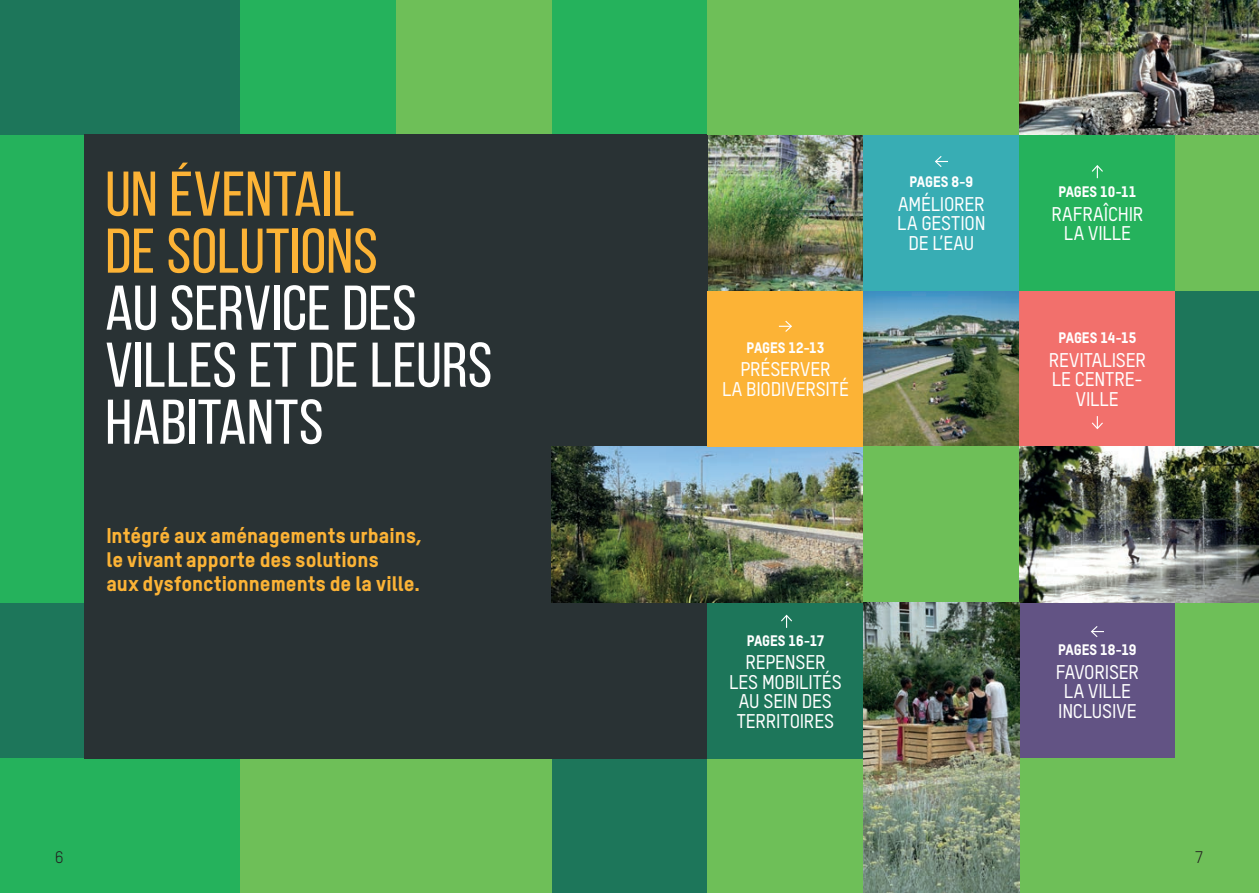
<style>
.page{position:relative;width:1259px;height:893px;background:#fff}
.page>*{position:absolute;margin:0;border:0;box-sizing:border-box;transform-origin:0 0}
.t1{font:63px/57px "Bebas Neue";color:#fff;scale:1.05 1}
.t2{font:63px/57px "Bebas Neue";color:#fcb336;scale:1.05 1}
.t3{font:800 21px/24px "T Star Pro";letter-spacing:.005em;color:#fcb336}
.t4{font:500 19.5px/19.5px "T Star Pro";letter-spacing:-.01em;color:#fff;text-align:center}
.t5{font:16.5px "T Star Pro";color:#231f20}
.t6{font:800 15px "T Star Pro";letter-spacing:-.005em;color:#fff}
</style>
<div class="page">
<div style="left:1175px;top:135px;width:84px;height:156px;background:#6ebf58"></div>
<div style="left:0;top:0;width:240px;height:135px;background:#1d765a"></div>
<div style="left:240px;top:0;width:155px;height:135px;background:#25b25c"></div>
<div style="left:395px;top:0;width:156px;height:135px;background:#6ebf58"></div>
<div style="left:551px;top:0;width:156px;height:135px;background:#25b25c"></div>
<div style="left:0;top:758px;width:240px;height:135px;background:#25b25c"></div>
<div style="left:240px;top:758px;width:311px;height:135px;background:#6ebf58"></div>
<div style="left:551px;top:758px;width:156px;height:135px;background:#1d765a"></div>
<div style="left:0;top:602px;width:84px;height:156px;background:#1d765a"></div>
<div style="left:84px;top:135px;width:623px;height:624px;background:#293234"></div>
<img style="left:707px;top:135px;width:156px;height:156px">
<div style="left:0;top:135px;width:84px;height:467px;background:#25b25c"></div>
<div style="left:707px;top:0;width:312px;height:135px;background:#6ebf58"></div>
<img style="left:1019px;top:0;width:240px;height:135px">
<div style="left:1175px;top:291px;width:84px;height:155px;background:#1d765a"></div>
<div style="left:1175px;top:602px;width:84px;height:291px;background:#6ebf58"></div>
<img style="left:863px;top:291px;width:156px;height:155px">
<div style="left:1019px;top:135px;width:156px;height:156px;background:#25b25c"></div>
<img style="left:551px;top:446px;width:312px;height:156px">
<div style="left:863px;top:446px;width:156px;height:156px;background:#6ebf58"></div>
<div style="left:707px;top:758px;width:156px;height:135px;background:#6ebf58"></div>
<div style="left:1019px;top:758px;width:240px;height:135px;background:#6ebf58"></div>
<div style="left:863px;top:135px;width:156px;height:156px;background:#38adb4"></div>
<div style="left:707px;top:603px;width:156px;height:156px;background:#1d765a"></div>
<div style="left:1019px;top:291px;width:156px;height:155px;background:#f2706c"></div>
<div style="left:1019px;top:602px;width:156px;height:156px;background:#625384"></div>
<div style="left:707px;top:291px;width:156px;height:155px;background:#fcb336"></div>
<img style="left:1019px;top:446px;width:240px;height:156px">
<svg style="left:935px;top:156px;width:13px;height:11px"></svg>
<svg style="left:779px;top:320px;width:13px;height:12px"></svg>
<svg style="left:1092px;top:165px;width:11px;height:13px"></svg>
<svg style="left:1092px;top:416px;width:11px;height:13px"></svg>
<svg style="left:781px;top:614px;width:11px;height:14px"></svg>
<svg style="left:1091px;top:626px;width:13px;height:11px"></svg>
<img style="left:863px;top:602px;width:156px;height:291px">
<h1 class="t2" style="left:105px;top:165px;width:261px">UN ÉVENTAIL<br>DE SOLUTIONS</h1>
<h1 class="t1" style="left:105px;top:279px;width:370px">AU SERVICE DES<br>VILLES ET DE LEURS<br>HABITANTS</h1>
<p class="t3" style="left:106px;top:522px;width:318px">Intégré aux aménagements urbains, le vivant apporte des solutions<br>aux dysfonctionnements de la ville.</p>
<p class="t6" style="left:746px;top:337px;width:79px">PAGES 12-13</p>
<p class="t4" style="left:722px;top:359px;width:128px">PRÉSERVER<br>LA BIODIVERSITÉ</p>
<p class="t6" style="left:909px;top:171px;width:65px">PAGES 8-9</p>
<p class="t4" style="left:897px;top:193px;width:90px">AMÉLIORER<br>LA GESTION<br>DE L’EAU</p>
<p class="t6" style="left:1058px;top:181px;width:79px">PAGES 10-11</p>
<p class="t4" style="left:1051px;top:203px;width:93px">RAFRAÎCHIR<br>LA VILLE</p>
<p class="t6" style="left:1058px;top:327px;width:79px">PAGES 14-15</p>
<p class="t4" style="left:1048px;top:349px;width:99px">REVITALISER<br>LE CENTRE-<br>VILLE</p>
<p class="t6" style="left:746px;top:630px;width:79px">PAGES 16-17</p>
<p class="t4" style="left:729px;top:652px;width:114px">REPENSER<br>LES MOBILITÉS<br>AU SEIN DES<br>TERRITOIRES</p>
<p class="t6" style="left:1058px;top:639px;width:80px">PAGES 18-19</p>
<p class="t4" style="left:1055px;top:661px;width:85px;text-align:left">FAVORISER<br>LA VILLE<br>INCLUSIVE</p>
<p class="t5" style="left:55px;top:846px;width:10px">6</p>
<p class="t5" style="left:1195px;top:846px;width:10px">7</p>
</div>
